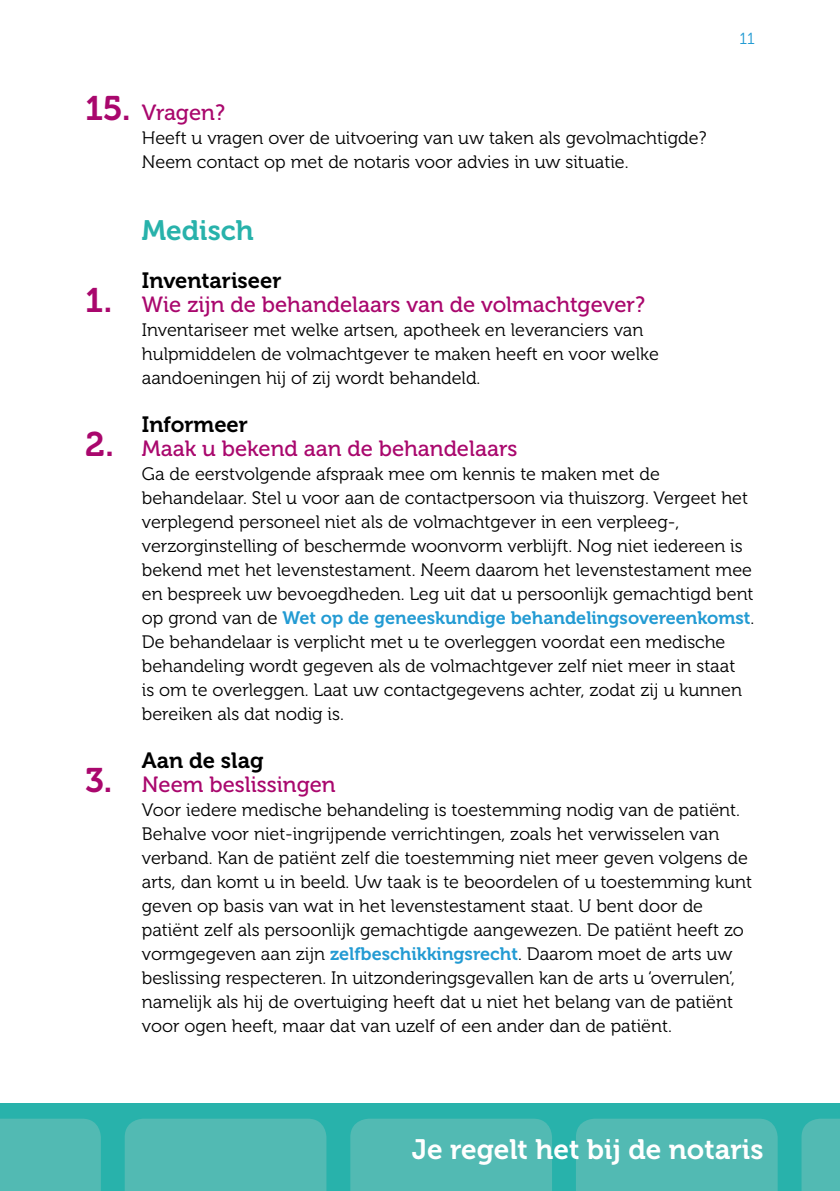
<style>
.page{position:relative;width:840px;height:1191px;background:#fff}
.page>*{position:absolute;margin:0;border:0;box-sizing:border-box;transform-origin:0 0}
.t1{font:34px "Museo 700";color:#a9076d}
.t2{font:28px "Museo 700";color:#fff}
.t3{font:28px "Museo 700";color:#28b2ab}
.t4{font:22px "Museo 500";color:#a9076d}
.t5{font:22px "Museo 700";color:#000}
.t6{font:18px/24px "Museo 300";color:#000}
.t7{font:18px "Museo 700";color:#239bd3}
.t8{font:16px "Museo 300";color:#239bd3}
.s1{font-family:"Museo 300";color:#000}
.s2{font-family:"Museo 700";color:#239bd3}
</style>
<div class="page">
<div style="left:0;top:1103px;width:839px;height:88px;background:#28b2ab"></div>
<div style="left:0;top:1118px;width:101px;height:73px;background:#52bab3"></div>
<div style="left:576px;top:1118px;width:201px;height:73px;background:#52bab3"></div>
<div style="left:350px;top:1118px;width:201px;height:73px;background:#52bab3"></div>
<div style="left:125px;top:1118px;width:201px;height:73px;background:#52bab3"></div>
<div style="left:801px;top:1118px;width:38px;height:73px;background:#52bab3"></div>
<p class="t8" style="left:739px;top:30px;width:17px">11</p>
<h1 class="t1" style="left:85px;top:89px;width:47px">15.</h1>
<p class="t4" style="left:142px;top:100px;width:85px">Vragen?</p>
<p class="t6" style="left:142px;top:126px;width:565px">Heeft u vragen over de uitvoering van uw taken als gevolmachtigde?<br>Neem contact op met de notaris voor advies in uw situatie.</p>
<h1 class="t1" style="left:85px;top:281px;width:29px">1.</h1>
<h1 class="t1" style="left:85px;top:425px;width:30px">2.</h1>
<h1 class="t1" style="left:85px;top:761px;width:29px">3.</h1>
<h2 class="t3" style="left:142px;top:215px;width:113px">Medisch</h2>
<p class="t5" style="left:142px;top:268px;width:141px">Inventariseer</p>
<p class="t4" style="left:142px;top:292px;width:504px">Wie zijn de behandelaars van de volmachtgever?</p>
<p class="t6" style="left:142px;top:318px;width:518px">Inventariseer met welke artsen, apotheek en leveranciers van hulpmiddelen de volmachtgever te maken heeft en voor welke aandoeningen hij of zij wordt behandeld.</p>
<p class="t5" style="left:142px;top:412px;width:107px">Informeer</p>
<p class="t4" style="left:142px;top:436px;width:377px">Maak u bekend aan de behandelaars</p>
<p class="t6" style="left:142px;top:462px;width:613px">Ga de eerstvolgende afspraak mee om kennis te maken met de behandelaar. Stel u voor aan de contactpersoon via thuiszorg. Vergeet het verplegend personeel niet als de volmachtgever in een verpleeg-, verzorginstelling of beschermde woonvorm verblijft. Nog niet iedereen is bekend met het levenstestament. Neem daarom het levenstestament mee en bespreek uw bevoegdheden. Leg uit dat u persoonlijk gemachtigd bent</p>
<p class="t7" style="left:142px;top:608px;width:613px"><span class="s1">op grond van de</span> Wet op de geneeskundige behandelingsovereenkomst<span class="s1">.</span></p>
<p class="t6" style="left:142px;top:630px;width:601px">De behandelaar is verplicht met u te overleggen voordat een medische behandeling wordt gegeven als de volmachtgever zelf niet meer in staat is om te overleggen. Laat uw contactgegevens achter, zodat zij u kunnen bereiken als dat nodig is.</p>
<p class="t5" style="left:142px;top:748px;width:123px">Aan de slag</p>
<p class="t4" style="left:142px;top:772px;width:195px">Neem beslissingen</p>
<p class="t6" style="left:142px;top:798px;width:611px">Voor iedere medische behandeling is toestemming nodig van de patiënt.<br>Behalve voor niet-ingrijpende verrichtingen, zoals het verwisselen van verband. Kan de patiënt zelf die toestemming niet meer geven volgens de arts, dan komt u in beeld. Uw taak is te beoordelen of u toestemming kunt geven op basis van wat in het levenstestament staat. U bent door de patiënt zelf als persoonlijk gemachtigde aangewezen. De patiënt heeft zo vormgegeven aan zijn <span class="s2">zelfbeschikkingsrecht</span>. Daarom moet de arts uw beslissing respecteren. In uitzonderingsgevallen kan de arts u ‘overrulen’, namelijk als hij de overtuiging heeft dat u niet het belang van de patiënt voor ogen heeft, maar dat van uzelf of een ander dan de patiënt.</p>
<h2 class="t2" style="left:411px;top:1133px;width:353px">Je regelt het bij de notaris</h2>
</div>
